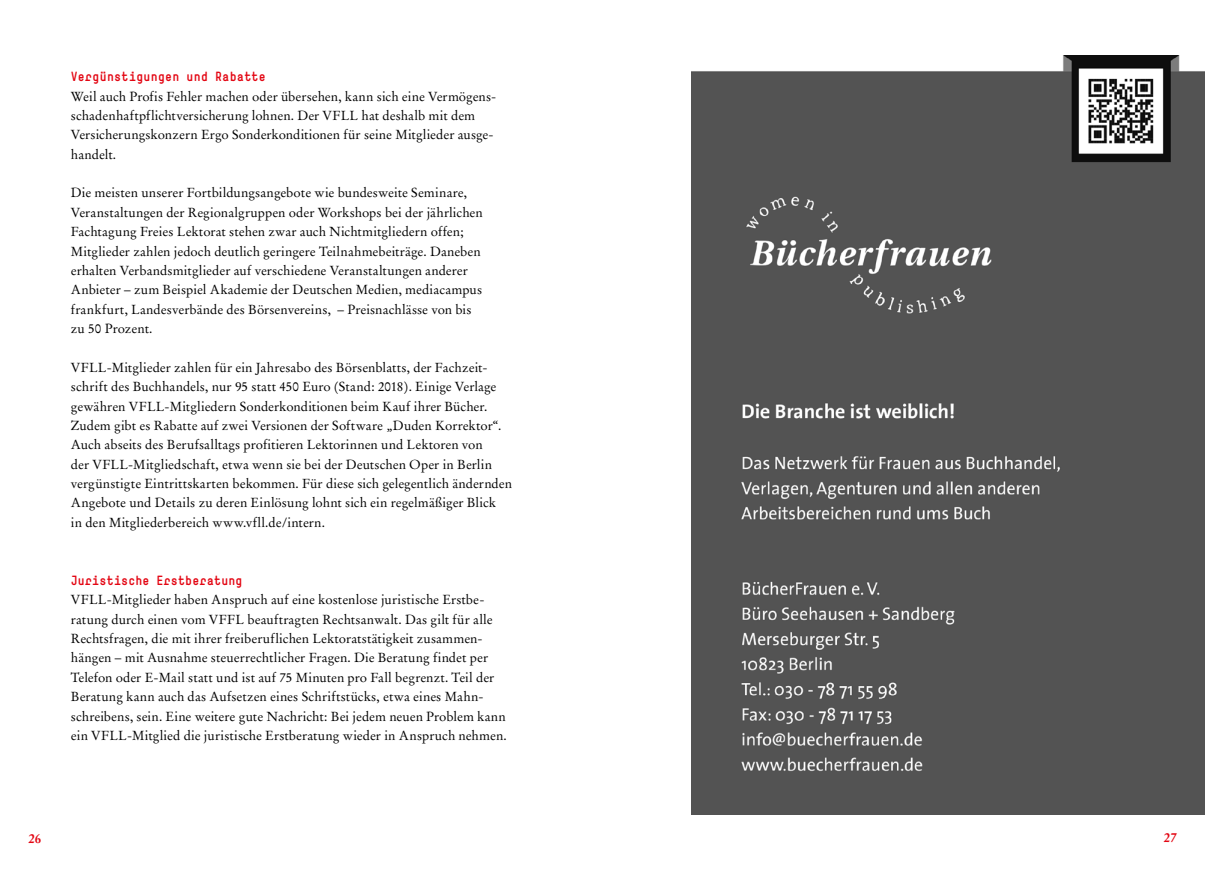
<style>
.page{position:relative;width:1205px;height:886px;background:#fff}
.page>*{position:absolute;margin:0;border:0;box-sizing:border-box;transform-origin:0 0}
.t1{font:13.12px/19.4px "Stempel Garamond";letter-spacing:.005em;color:#000}
.t2{font:700 13.12px "Simple";letter-spacing:.02em;color:#e30613}
.t3{font:700 13.12px "Stempel Garamond";color:#e30613}
</style>
<div class="page">
<img style="left:691px;top:56px;width:514px;height:759px">
<p class="t2" style="left:71px;top:69px;width:196px">Vergünstigungen und Rabatte</p>
<p class="t1" style="left:71px;top:86px;width:427px">Weil auch Profis Fehler machen oder übersehen, kann sich eine Vermögens&shy;schadenhaftpflichtversicherung lohnen. Der VFLL hat deshalb mit dem Versicherungskonzern Ergo Sonderkonditionen für seine Mitglieder ausge&shy;handelt.</p>
<p class="t1" style="left:71px;top:183px;width:413px">Die meisten unserer Fortbildungsangebote wie bundesweite Seminare, Veranstaltungen der Regionalgruppen oder Workshops bei der jährlichen Fachtagung Freies Lektorat stehen zwar auch Nichtmitgliedern offen; Mitglieder zahlen jedoch deutlich geringere Teilnahmebeiträge. Daneben erhalten Verbandsmitglieder auf verschiedene Veranstaltungen anderer Anbieter – zum Beispiel Akademie der Deutschen Medien, mediacampus frankfurt, Landesverbände des Börsenvereins, – Preisnachlässe von bis zu 50 Prozent.</p>
<p class="t1" style="left:71px;top:358px;width:443px">VFLL-Mitglieder zahlen für ein Jahresabo des Börsenblatts, der Fachzeit&shy;schrift des Buchhandels, nur 95 statt 450 Euro (Stand: 2018). Einige Verlage gewähren VFLL-Mitgliedern Sonderkonditionen beim Kauf ihrer Bücher.<br>Zudem gibt es Rabatte auf zwei Versionen der Software „Duden Korrektor“.<br>Auch abseits des Berufsalltags profitieren Lektorinnen und Lektoren von<br>der VFLL-Mitgliedschaft, etwa wenn sie bei der Deutschen Oper in Berlin vergünstigte Eintrittskarten bekommen. Für diese sich gelegentlich ändernden Angebote und Details zu deren Einlösung lohnt sich ein regelmäßiger Blick<br>in den Mitgliederbereich www.vfll.de/intern.</p>
<p class="t2" style="left:71px;top:572px;width:173px">Juristische Erstberatung</p>
<p class="t1" style="left:71px;top:590px;width:437px">VFLL-Mitglieder haben Anspruch auf eine kostenlose juristische Erstbe&shy;ratung durch einen vom VFFL beauftragten Rechtsanwalt. Das gilt für alle Rechtsfragen, die mit ihrer freiberuflichen Lektoratstätigkeit zusammen&shy;hängen – mit Ausnahme steuerrechtlicher Fragen. Die Beratung findet per Telefon oder E-Mail statt und ist auf 75 Minuten pro Fall begrenzt. Teil der Beratung kann auch das Aufsetzen eines Schriftstücks, etwa eines Mahn&shy;schreibens, sein. Eine weitere gute Nachricht: Bei jedem neuen Problem kann ein VFLL-Mitglied die juristische Erstberatung wieder in Anspruch nehmen.</p>
<p class="t3" style="left:28px;top:830px;width:15px">26</p>
<p class="t3" style="left:1164px;top:829px;width:15px">27</p>
</div>
